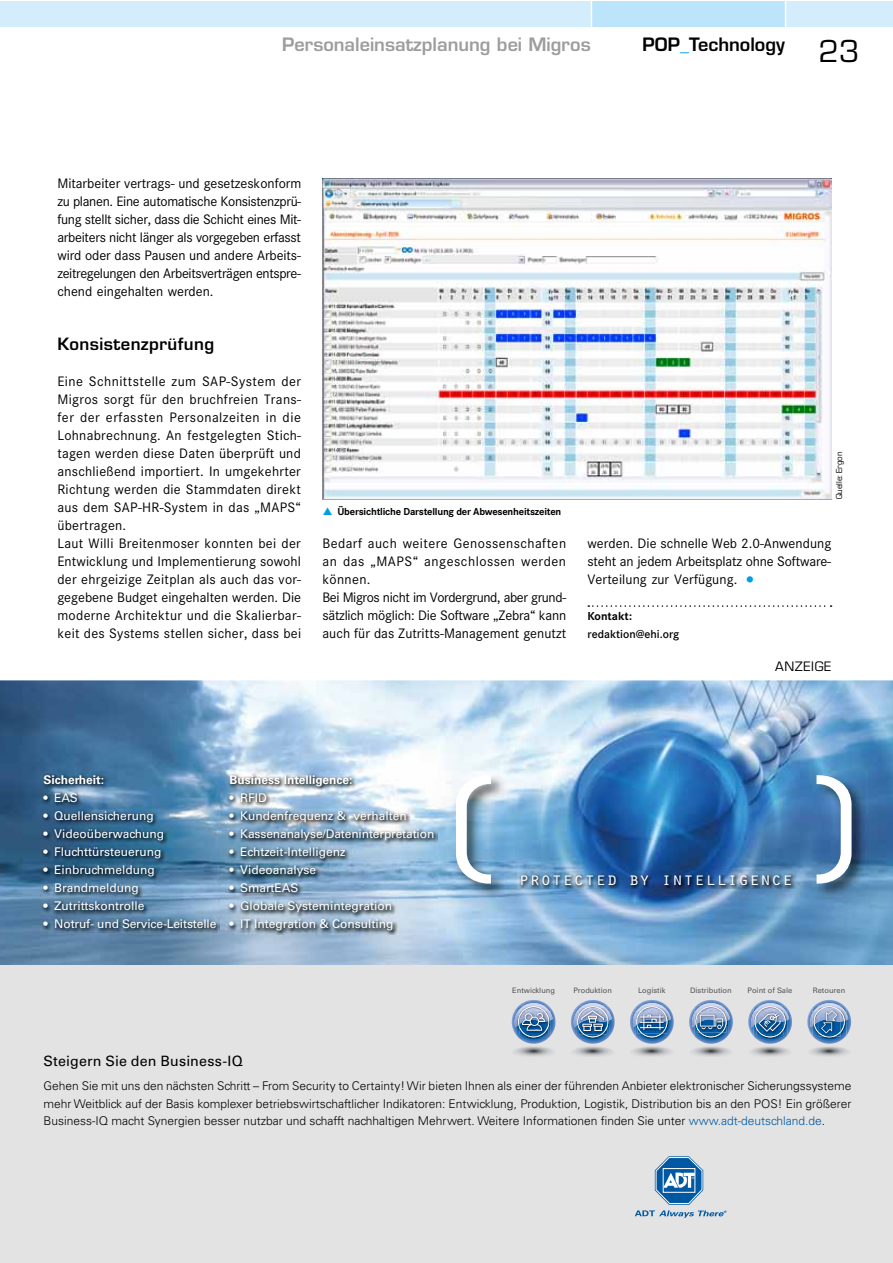
<style>
.page{position:relative;width:893px;height:1263px;background:#fff}
.page>*{position:absolute;margin:0;border:0;box-sizing:border-box;transform-origin:0 0}
.t1{font:33px "Eurostile T";color:#000}
.t2{font:18.3px "Orator Std";color:#fff}
.t3{font:600 18px "Eurostile";color:#9c9d9d}
.t4{font:600 18px "Eurostile";color:#000}
.t5{font:600 16.5px "Eurostile";letter-spacing:.025em;color:#000}
.t6{font:14.25px/18px "Corporate S";letter-spacing:.015em;color:#000;text-align:justify}
.t7{font:14.25px "Univers LT Std";letter-spacing:.01em;color:#000}
.t8{font:14.25px "Eurostile T";letter-spacing:.04em;color:#000}
.t9{font:300 12px/17.7px "Univers LT Std";color:#000;text-align:justify}
.t10{font:12px "Univers LT Std";color:#fff}
.t11{font:700 12px "Univers LT Std";color:#fff}
.t12{font:600 12px "Corporate S";color:#000}
.t13{font:700 12px "Corporate S";color:#000}
.t14{font:700 10.5px "Corporate S";letter-spacing:-.02em;color:#000}
.t15{font:9px "Eurostile T";letter-spacing:-.01em;color:#000}
.t16{font:7.5px "Univers LT Std";color:#565656}
.s1{color:#009ee3}
.s2{font-size:22.5px;color:#009ee3}
.s3{color:#0058a2}
</style>
<div class="page">
<div style="left:0;top:1px;width:892px;height:26px;background:#d4edfc"></div>
<div style="left:591px;top:1px;width:195px;height:26px;background:#bce4fa"></div>
<svg style="left:588px;top:605px;width:244px;height:2px"></svg>
<img style="left:0;top:680px;width:892px;height:285px">
<div style="left:0;top:965px;width:892px;height:298px;background:#e3e3e3"></div>
<svg style="left:635px;top:1156px;width:92px;height:62px"></svg>
<img style="left:514px;top:1041px;width:40px;height:15px">
<img style="left:518px;top:1037px;width:32px;height:2px">
<svg style="left:512px;top:1000px;width:39px;height:37px"></svg>
<img style="left:573px;top:1041px;width:40px;height:15px">
<img style="left:577px;top:1037px;width:32px;height:2px">
<svg style="left:571px;top:1000px;width:39px;height:37px"></svg>
<img style="left:632px;top:1041px;width:40px;height:15px">
<img style="left:636px;top:1037px;width:32px;height:2px">
<svg style="left:630px;top:1000px;width:39px;height:37px"></svg>
<img style="left:692px;top:1041px;width:39px;height:15px">
<img style="left:695px;top:1037px;width:32px;height:2px">
<svg style="left:689px;top:1000px;width:39px;height:37px"></svg>
<img style="left:751px;top:1041px;width:39px;height:15px">
<img style="left:754px;top:1037px;width:32px;height:2px">
<svg style="left:748px;top:1000px;width:39px;height:37px"></svg>
<img style="left:810px;top:1041px;width:39px;height:15px">
<img style="left:813px;top:1037px;width:32px;height:2px">
<svg style="left:807px;top:1000px;width:39px;height:37px"></svg>
<img style="left:40px;top:771px;width:179px;height:161px">
<img style="left:226px;top:771px;width:211px;height:163px">
<img style="left:518px;top:871px;width:277px;height:18px">
<img style="left:452px;top:772px;width:55px;height:127px">
<svg style="left:456px;top:775px;width:35px;height:109px"></svg>
<img style="left:813px;top:772px;width:54px;height:127px">
<svg style="left:816px;top:775px;width:35px;height:109px"></svg>
<img style="left:322px;top:179px;width:509px;height:320px">
<p class="t3" style="left:282px;top:33px;width:310px">Personaleinsatzplanung bei Migros</p>
<p class="t4" style="left:643px;top:33px;width:144px">POP<span class="s1">_</span>Technology</p>
<h1 class="t1" style="left:819px;top:33px;width:42px">23</h1>
<p class="t6" style="left:57px;top:174px;width:245px">Mitarbeiter vertrags- und gesetzeskonform zu planen. Eine automatische Konsistenzprü&shy;fung stellt sicher, dass die Schicht eines Mit&shy;arbeiters nicht länger als vorgegeben erfasst wird oder dass Pausen und andere Arbeits&shy;zeitregelungen den Arbeitsverträgen entspre&shy;chend eingehalten werden.</p>
<p class="t5" style="left:57px;top:333px;width:158px">Konsistenzprüfung</p>
<p class="t6" style="left:57px;top:372px;width:245px;text-align:left">Eine Schnittstelle zum SAP-System der Migros sorgt für den bruchfreien Trans&shy;fer der erfassten Personalzeiten in die Lohnabrechnung. An festgelegten Stich&shy;tagen werden diese Daten überprüft und anschließend importiert. In umgekehrter Richtung werden die Stammdaten direkt aus dem SAP-HR-System in das „MAPS“ übertragen.<br>Laut Willi Breitenmoser konnten bei der Entwicklung und Implementierung sowohl der ehrgeizige Zeitplan als auch das vor&shy;gegebene Budget eingehalten werden. Die moderne Architektur und die Skalierbar&shy;keit des Systems stellen sicher, dass bei</p>
<p class="t15" style="left:834px;top:499px;width:50px;rotate:-90deg">Quelle: Ergon</p>
<p class="t14" style="left:337px;top:506px;width:225px">Übersichtliche Darstellung der Abwesenheitszeiten</p>
<p class="t6" style="left:322px;top:534px;width:245px;text-align:left">Bedarf auch weitere Genossenschaften an das „MAPS“ angeschlossen werden können.<br>Bei Migros nicht im Vordergrund, aber grund&shy;sätzlich möglich: Die Software „Zebra“ kann auch für das Zutritts-Management genutzt</p>
<p class="t6" style="left:587px;top:534px;width:245px">werden. Die schnelle Web 2.0-Anwendung steht an jedem Arbeitsplatz ohne Software-Verteilung zur Verfügung. <span class="s2">•</span></p>
<p class="t13" style="left:587px;top:609px;width:46px">Kontakt:</p>
<p class="t12" style="left:587px;top:627px;width:93px">redaktion@ehi.org</p>
<p class="t8" style="left:775px;top:659px;width:58px">ANZEIGE</p>
<p class="t11" style="left:44px;top:773px;width:62px">Sicherheit:</p>
<p class="t10" style="left:44px;top:790px;width:36px">• EAS</p>
<p class="t10" style="left:44px;top:808px;width:112px">• Quellensicherung</p>
<p class="t10" style="left:44px;top:826px;width:122px">• Videoüberwachung</p>
<p class="t10" style="left:44px;top:844px;width:119px">• Fluchttürsteuerung</p>
<p class="t10" style="left:44px;top:862px;width:113px">• Einbruchmeldung</p>
<p class="t10" style="left:44px;top:880px;width:97px">• Brandmeldung</p>
<p class="t10" style="left:44px;top:898px;width:102px">• Zutrittskontrolle</p>
<p class="t10" style="left:44px;top:916px;width:174px">• Notruf- und Service-Leitstelle</p>
<p class="t11" style="left:230px;top:773px;width:124px">Business Intelligence:</p>
<p class="t10" style="left:230px;top:790px;width:39px">• RFID</p>
<p class="t10" style="left:230px;top:808px;width:179px">• Kundenfrequenz &amp; -verhalten</p>
<p class="t10" style="left:230px;top:826px;width:206px">• Kassenanalyse/Dateninterpretation</p>
<p class="t10" style="left:230px;top:844px;width:117px">• Echtzeit-Intelligenz</p>
<p class="t10" style="left:230px;top:862px;width:88px">• Videoanalyse</p>
<p class="t10" style="left:230px;top:880px;width:70px">• SmartEAS</p>
<p class="t10" style="left:230px;top:898px;width:164px">• Globale Systemintegration</p>
<p class="t10" style="left:230px;top:916px;width:165px">• IT Integration &amp; Consulting</p>
<p class="t2" style="left:519px;top:865px;width:276px">protected by intelligence</p>
<p class="t16" style="left:512px;top:985px;width:44px">Entwicklung</p>
<p class="t16" style="left:573px;top:985px;width:40px">Produktion</p>
<p class="t16" style="left:638px;top:985px;width:29px">Logistik</p>
<p class="t16" style="left:690px;top:985px;width:43px">Distribution</p>
<p class="t16" style="left:748px;top:985px;width:46px">Point of Sale</p>
<p class="t16" style="left:813px;top:985px;width:34px">Retouren</p>
<p class="t7" style="left:44px;top:1052px;width:201px">Steigern Sie den Business-IQ</p>
<p class="t9" style="left:44px;top:1077px;width:809px">Gehen Sie mit uns den nächsten Schritt – From Security to Certainty! Wir bieten Ihnen als einer der führenden Anbieter elektronischer Sicherungssysteme mehr Weitblick auf der Basis komplexer betriebswirtschaftlicher Indikatoren: Entwicklung, Produktion, Logistik, Distribution bis an den POS! Ein größerer Business-IQ macht Synergien besser nutzbar und schafft nachhaltigen Mehrwert. Weitere Informationen finden Sie unter <span class="s3">www.adt-deutschland.de</span>.</p>
</div>
